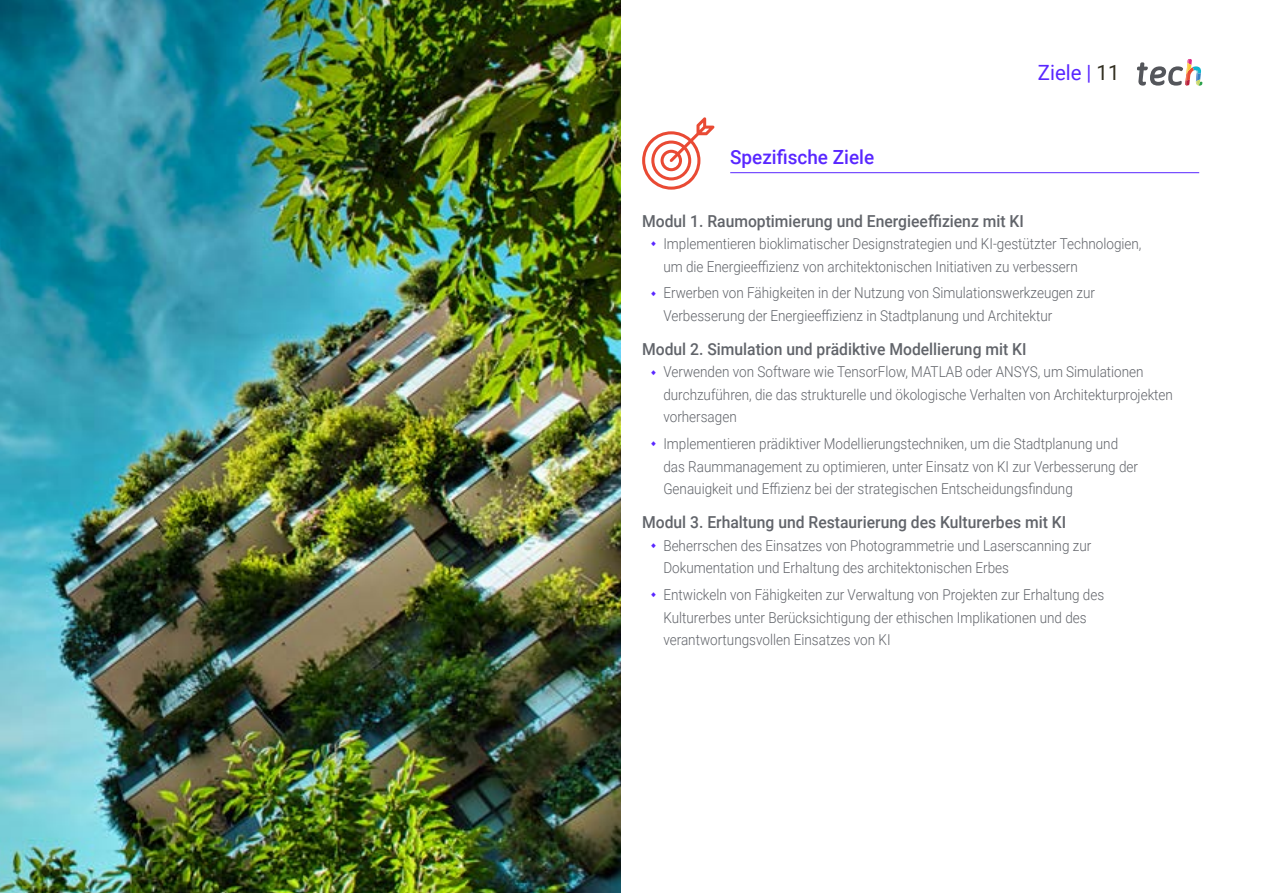
<style>
.page{position:relative;width:1263px;height:893px;background:#fff}
.page>*{position:absolute;margin:0;border:0;box-sizing:border-box;transform-origin:0 0}
.t1{font:21px "Roboto";color:#5927ff}
.t2{font:500 19.5px "Roboto";color:#5927ff}
.t3{font:500 16.5px "Roboto";color:#61646a;scale:.95 1}
.t4{font:300 15px/22.5px "Roboto";color:#61646a;scale:.9 1}
.s1{color:#312e20}
</style>
<div class="page">
<hr style="left:730px;top:172px;width:469px;height:1px;background:#5927ff">
<svg style="left:642px;top:117px;width:72px;height:73px"></svg>
<img style="left:0;top:0;width:621px;height:893px">
<svg style="left:1137px;top:59px;width:65px;height:27px"></svg>
<h2 class="t2" style="left:730px;top:144px;width:145px">Spezifische Ziele</h2>
<h1 class="t1" style="left:1038px;top:57px;width:83px">Ziele | <span class="s1">11</span></h1>
<p class="t3" style="left:642px;top:209px;width:403px">Modul 1. Raumoptimierung und Energieeffizienz mit KI</p>
<p class="t4" style="left:663px;top:232px;width:533px">Implementieren bioklimatischer Designstrategien und KI-gestützter Technologien, um die Energieeffizienz von architektonischen Initiativen zu verbessern</p>
<p class="t4" style="left:663px;top:281px;width:481px">Erwerben von Fähigkeiten in der Nutzung von Simulationswerkzeugen zur<br>Verbesserung der Energieeffizienz in Stadtplanung und Architektur</p>
<p class="t3" style="left:642px;top:338px;width:406px">Modul 2. Simulation und prädiktive Modellierung mit KI</p>
<p class="t4" style="left:663px;top:360px;width:568px">Verwenden von Software wie TensorFlow, MATLAB oder ANSYS, um Simulationen durchzuführen, die das strukturelle und ökologische Verhalten von Architekturprojekten vorhersagen</p>
<p class="t4" style="left:663px;top:432px;width:529px">Implementieren prädiktiver Modellierungstechniken, um die Stadtplanung und das Raummanagement zu optimieren, unter Einsatz von KI zur Verbesserung der<br>Genauigkeit und Effizienz bei der strategischen Entscheidungsfindung</p>
<p class="t3" style="left:642px;top:511px;width:448px">Modul 3. Erhaltung und Restaurierung des Kulturerbes mit KI</p>
<p class="t4" style="left:663px;top:534px;width:477px">Beherrschen des Einsatzes von Photogrammetrie und Laserscanning zur<br>Dokumentation und Erhaltung des architektonischen Erbes</p>
<p class="t4" style="left:663px;top:583px;width:491px">Entwickeln von Fähigkeiten zur Verwaltung von Projekten zur Erhaltung des<br>Kulturerbes unter Berücksichtigung der ethischen Implikationen und des verantwortungsvollen Einsatzes von KI</p>
</div>
